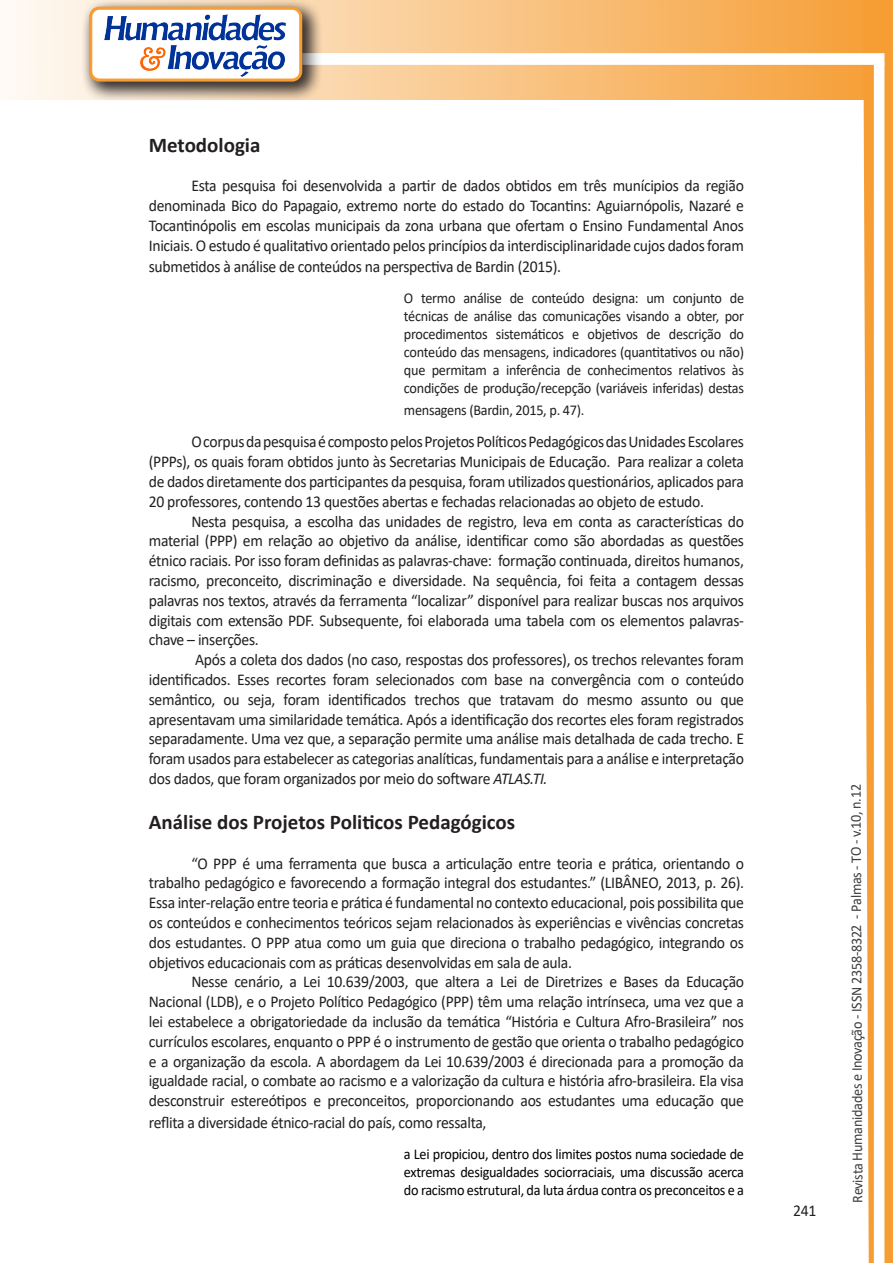
<style>
.page{position:relative;width:893px;height:1263px;background:#fff}
.page>*{position:absolute;margin:0;border:0;box-sizing:border-box;transform-origin:0 0}
.Titulo_2{font:700 21px "Calibri";color:#231f20}
.texto{font:16.5px/19.8px "Calibri";letter-spacing:-.02em;color:#231f20;text-align:justify;scale:.95 1}
.citacao{font:15px/18px "Calibri";letter-spacing:-.02em;color:#231f20;text-align:justify;scale:.95 1}
.citacao-2{font:15px/18px "Calibri";letter-spacing:-.02em;color:#000;text-align:justify;scale:.95 1}
.t1{font:15px "Calibri";letter-spacing:-.025em;color:#3e3e3f;scale:.95 1}
.s1{font-style:italic}
</style>
<div class="page">
<svg style="left:5px;top:0;width:858px;height:100px;background:#f9c484"></svg>
<div style="left:302px;top:53px;width:582px;height:12px;background:#fff;border:2px solid #fff"></div>
<svg style="left:863px;top:0;width:30px;height:1263px"></svg>
<div style="left:81px;top:0;width:241px;height:102px;background:#231f20;opacity:.75"></div>
<div style="left:91px;top:8px;width:210px;height:72px;background:#fff;border-radius:9px"></div>
<img style="left:104px;top:14px;width:181px;height:62px">
<div style="left:89px;top:7px;width:213px;height:75px;border:3px solid #f69e34;border-radius:9px"></div>
<p class="Titulo_2" style="left:149px;top:130px;width:113px">Metodologia</p>
<p class="texto" style="left:149px;top:176px;width:628px;text-indent:43px">Esta pesquisa foi desenvolvida a partir de dados obtidos em três munícipios da região denominada Bico do Papagaio, extremo norte do estado do Tocantins: Aguiarnópolis, Nazaré e Tocantinópolis em escolas municipais da zona urbana que ofertam o Ensino Fundamental Anos Iniciais. O estudo é qualitativo orientado pelos princípios da interdisciplinaridade cujos dados foram</p>
<p class="texto" style="left:149px;top:257px;width:435px">submetidos à análise de conteúdos na perspectiva de Bardin (2015).</p>
<p class="citacao" style="left:404px;top:289px;width:359px">O termo análise de conteúdo designa: um conjunto de técnicas de análise das comunicações visando a obter, por procedimentos sistemáticos e objetivos de descrição do conteúdo das mensagens, indicadores (quantitativos ou não) que permitam a inferência de conhecimentos relativos às condições de produção/recepção (variáveis inferidas) destas</p>
<p class="citacao" style="left:404px;top:400px;width:191px">mensagens (Bardin, 2015, p. 47).</p>
<p class="texto" style="left:149px;top:432px;width:628px;text-indent:43px">O corpus da pesquisa é composto pelos Projetos Políticos Pedagógicos das Unidades Escolares (PPPs), os quais foram obtidos junto às Secretarias Municipais de Educação. Para realizar a coleta de dados diretamente dos participantes da pesquisa, foram utilizados questionários, aplicados para 20 professores, contendo 13 questões abertas e fechadas relacionadas ao objeto de estudo.</p>
<p class="texto" style="left:149px;top:511px;width:628px;text-indent:43px">Nesta pesquisa, a escolha das unidades de registro, leva em conta as características do material (PPP) em relação ao objetivo da análise, identificar como são abordadas as questões étnico raciais. Por isso foram definidas as palavras-chave: formação continuada, direitos humanos, racismo, preconceito, discriminação e diversidade. Na sequência, foi feita a contagem dessas palavras nos textos, através da ferramenta “localizar” disponível para realizar buscas nos arquivos digitais com extensão PDF. Subsequente, foi elaborada uma tabela com os elementos palavras&shy;chave – inserções.</p>
<p class="texto" style="left:149px;top:649px;width:628px;text-indent:46px">Após a coleta dos dados (no caso, respostas dos professores), os trechos relevantes foram identificados. Esses recortes foram selecionados com base na convergência com o conteúdo semântico, ou seja, foram identificados trechos que tratavam do mesmo assunto ou que apresentavam uma similaridade temática. Após a identificação dos recortes eles foram registrados separadamente. Uma vez que, a separação permite uma análise mais detalhada de cada trecho. E foram usados para estabelecer as categorias analíticas, fundamentais para a análise e interpretação dos dados, que foram organizados por meio do software <span class="s1">ATLAS.TI.</span></p>
<p class="Titulo_2" style="left:149px;top:807px;width:368px">Análise dos Projetos Politicos Pedagógicos</p>
<p class="texto" style="left:149px;top:853px;width:628px;text-indent:43px">“O PPP é uma ferramenta que busca a articulação entre teoria e prática, orientando o trabalho pedagógico e favorecendo a formação integral dos estudantes.” (LIBÂNEO, 2013, p. 26).<br>Essa inter-relação entre teoria e prática é fundamental no contexto educacional, pois possibilita que os conteúdos e conhecimentos teóricos sejam relacionados às experiências e vivências concretas dos estudantes. O PPP atua como um guia que direciona o trabalho pedagógico, integrando os objetivos educacionais com as práticas desenvolvidas em sala de aula.</p>
<p class="texto" style="left:149px;top:972px;width:628px;text-indent:43px">Nesse cenário, a Lei 10.639/2003, que altera a Lei de Diretrizes e Bases da Educação Nacional (LDB), e o Projeto Político Pedagógico (PPP) têm uma relação intrínseca, uma vez que a lei estabelece a obrigatoriedade da inclusão da temática “História e Cultura Afro-Brasileira” nos currículos escolares, enquanto o PPP é o instrumento de gestão que orienta o trabalho pedagógico e a organização da escola. A abordagem da Lei 10.639/2003 é direcionada para a promoção da igualdade racial, o combate ao racismo e a valorização da cultura e história afro-brasileira. Ela visa desconstruir estereótipos e preconceitos, proporcionando aos estudantes uma educação que</p>
<p class="texto" style="left:149px;top:1112px;width:357px">reflita a diversidade étnico-racial do país, como ressalta,</p>
<p class="citacao-2" style="left:404px;top:1144px;width:359px">a Lei propiciou, dentro dos limites postos numa sociedade de extremas desigualdades sociorraciais, uma discussão acerca do racismo estrutural, da luta árdua contra os preconceitos e a</p>
<p class="texto" style="left:793px;top:1200px;width:26px">241</p>
<p class="t1" style="left:846px;top:1203px;width:442px;rotate:-90deg">Revista Humanidades e Inovação - ISSN 2358-8322 - Palmas - TO - v.10, n.12</p>
</div>
